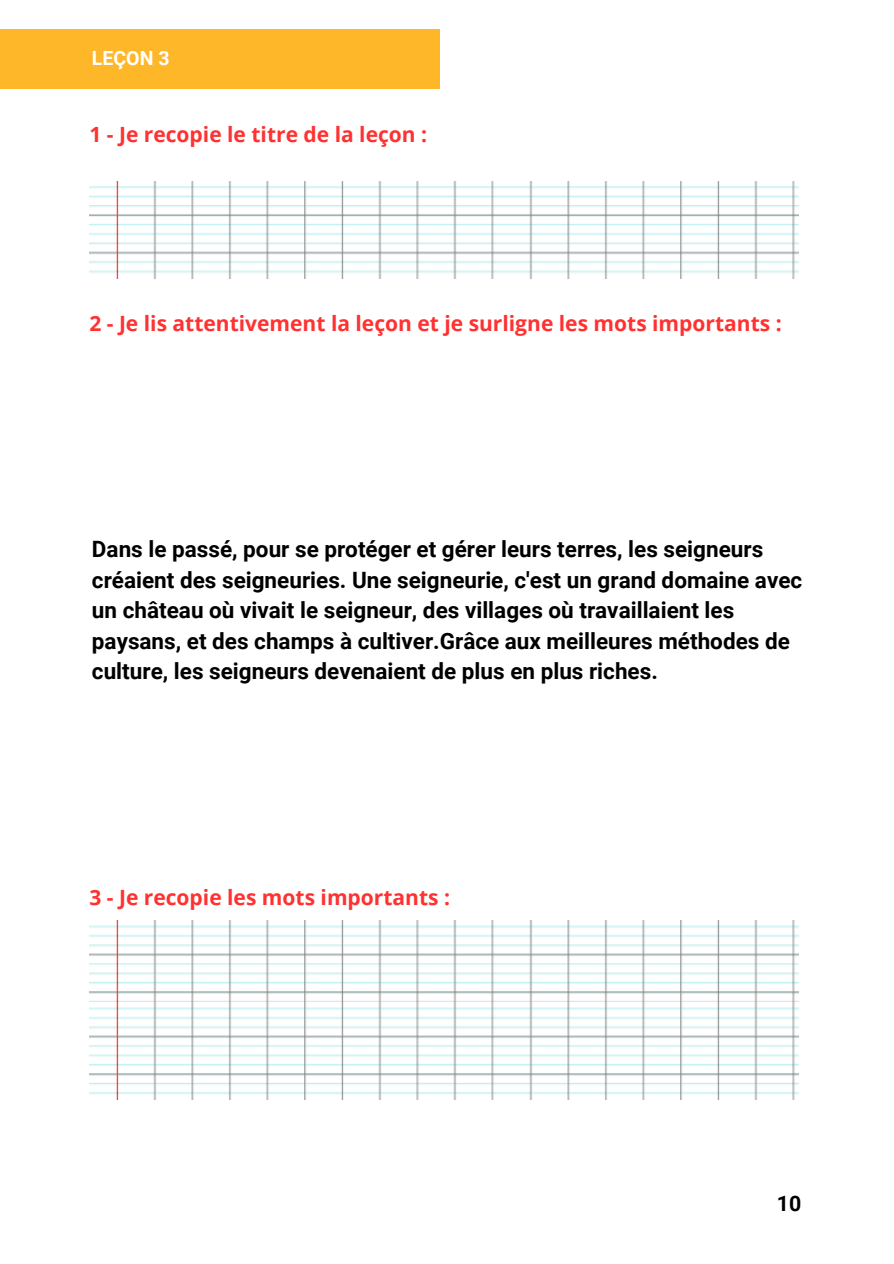
<style>
.page{position:relative;width:894px;height:1264px;background:#fff}
.page>*{position:absolute;margin:0;border:0;box-sizing:border-box;transform-origin:0 0}
.t1{font:700 22.5px/30.3px "Roboto";color:#000}
.t2{font:700 21.3px "Roboto";color:#000}
.t3{font:700 21px "Open Sans";color:#ff3131}
.t4{font:700 19.5px "Roboto";color:#fff}
</style>
<div class="page">
<div style="left:0;top:30px;width:440px;height:59px;background:#ffb72a"></div>
<img style="left:497px;top:920px;width:301px;height:82px">
<img style="left:444px;top:920px;width:53px;height:82px">
<img style="left:89px;top:920px;width:355px;height:82px">
<img style="left:497px;top:181px;width:301px;height:97px">
<img style="left:444px;top:181px;width:53px;height:97px">
<img style="left:89px;top:181px;width:355px;height:97px">
<img style="left:497px;top:1002px;width:301px;height:97px">
<img style="left:444px;top:1002px;width:53px;height:97px">
<img style="left:89px;top:1002px;width:355px;height:97px">
<p class="t4" style="left:92px;top:46px;width:79px">LEÇON 3</p>
<p class="t3" style="left:89px;top:119px;width:339px">1 - Je recopie le titre de la leçon :</p>
<p class="t3" style="left:89px;top:308px;width:693px">2 - Je lis attentivement la leçon et je surligne les mots importants :</p>
<p class="t1" style="left:92px;top:534px;width:711px">Dans le passé, pour se protéger et gérer leurs terres, les seigneurs créaient des seigneuries. Une seigneurie, c'est un grand domaine avec un château où vivait le seigneur, des villages où travaillaient les paysans, et des champs à cultiver.Grâce aux meilleures méthodes de culture, les seigneurs devenaient de plus en plus riches.</p>
<h1 class="t3" style="left:89px;top:882px;width:362px">3 - Je recopie les mots importants :</h1>
<h1 class="t2" style="left:776px;top:1190px;width:26px">10</h1>
</div>
